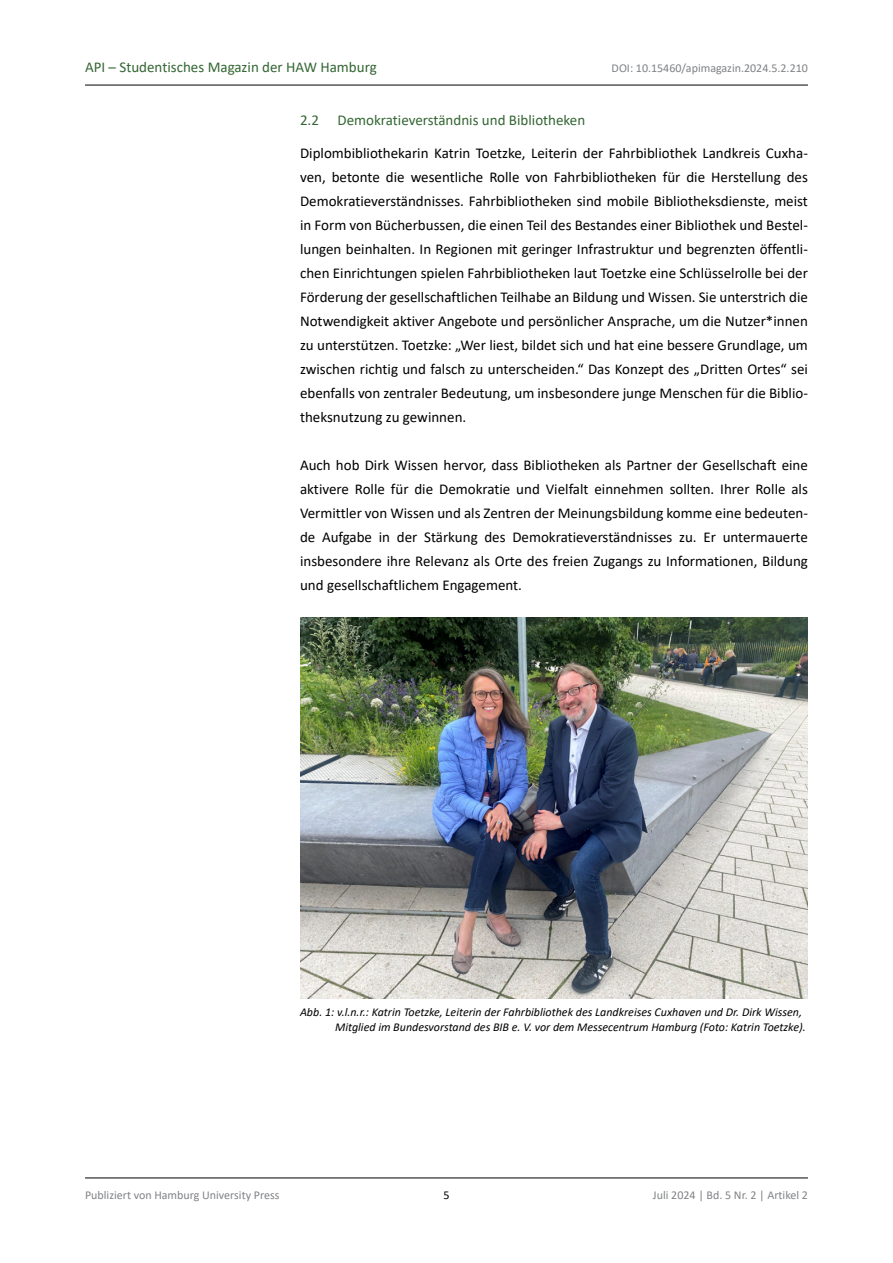
<style>
.page{position:relative;width:893px;height:1263px;background:#fff}
.page>*{position:absolute;margin:0;border:0;box-sizing:border-box;transform-origin:0 0}
.t1{font:15px "Calibri";color:#000}
.t2{font:15px "Calibri";color:#363}
.t3{font:italic 12px "Calibri";color:#000}
.t4{font:12px "Calibri";color:#808285}
.t5{font:12px "Calibri";color:#000}
</style>
<div class="page">
<hr style="left:85px;top:1177px;width:723px;height:1px;background:#000">
<hr style="left:85px;top:85px;width:723px;height:1px;background:#000">
<img style="left:300px;top:617px;width:508px;height:381px">
<p class="t2" style="left:85px;top:61px;width:293px">API – Studentisches Magazin der HAW Hamburg</p>
<p class="t4" style="left:612px;top:63px;width:198px">DOI: 10.15460/apimagazin.2024.5.2.210</p>
<p class="t2" style="left:300px;top:114px;width:287px">2.2 Demokratieverständnis und Bibliotheken</p>
<p class="t1" style="left:300px;top:147px;width:509px">Diplombibliothekarin Katrin Toetzke, Leiterin der Fahrbibliothek Landkreis Cuxha-</p>
<p class="t1" style="left:300px;top:171px;width:509px">ven, betonte die wesentliche Rolle von Fahrbibliotheken für die Herstellung des</p>
<p class="t1" style="left:300px;top:195px;width:509px">Demokratieverständnisses. Fahrbibliotheken sind mobile Bibliotheksdienste, meist</p>
<p class="t1" style="left:300px;top:219px;width:509px">in Form von Bücherbussen, die einen Teil des Bestandes einer Bibliothek und Bestel-</p>
<p class="t1" style="left:300px;top:243px;width:509px">lungen beinhalten. In Regionen mit geringer Infrastruktur und begrenzten öffentli-</p>
<p class="t1" style="left:300px;top:267px;width:509px">chen Einrichtungen spielen Fahrbibliotheken laut Toetzke eine Schlüsselrolle bei der</p>
<p class="t1" style="left:300px;top:291px;width:509px">Förderung der gesellschaftlichen Teilhabe an Bildung und Wissen. Sie unterstrich die</p>
<p class="t1" style="left:300px;top:315px;width:509px">Notwendigkeit aktiver Angebote und persönlicher Ansprache, um die Nutzer*innen</p>
<p class="t1" style="left:300px;top:339px;width:509px">zu unterstützen. Toetzke: „Wer liest, bildet sich und hat eine bessere Grundlage, um</p>
<p class="t1" style="left:300px;top:363px;width:509px">zwischen richtig und falsch zu unterscheiden.“ Das Konzept des „Dritten Ortes“ sei</p>
<p class="t1" style="left:300px;top:387px;width:509px">ebenfalls von zentraler Bedeutung, um insbesondere junge Menschen für die Biblio-</p>
<p class="t1" style="left:300px;top:411px;width:168px">theksnutzung zu gewinnen.</p>
<p class="t1" style="left:300px;top:459px;width:509px">Auch hob Dirk Wissen hervor, dass Bibliotheken als Partner der Gesellschaft eine</p>
<p class="t1" style="left:300px;top:483px;width:509px">aktivere Rolle für die Demokratie und Vielfalt einnehmen sollten. Ihrer Rolle als</p>
<p class="t1" style="left:300px;top:507px;width:509px">Vermittler von Wissen und als Zentren der Meinungsbildung komme eine bedeuten-</p>
<p class="t1" style="left:300px;top:531px;width:509px">de Aufgabe in der Stärkung des Demokratieverständnisses zu. Er untermauerte</p>
<p class="t1" style="left:300px;top:555px;width:509px">insbesondere ihre Relevanz als Orte des freien Zugangs zu Informationen, Bildung</p>
<p class="t1" style="left:300px;top:579px;width:223px">und gesellschaftlichem Engagement.</p>
<p class="t3" style="left:300px;top:1006px;width:504px">Abb. 1: v.l.n.r.: Katrin Toetzke, Leiterin der Fahrbibliothek des Landkreises Cuxhaven und Dr. Dirk Wissen,</p>
<p class="t3" style="left:335px;top:1021px;width:472px">Mitglied im Bundesvorstand des BIB e. V. vor dem Messecentrum Hamburg (Foto: Katrin Toetzke).</p>
<p class="t4" style="left:85px;top:1190px;width:196px">Publiziert von Hamburg University Press</p>
<p class="t4" style="left:653px;top:1190px;width:156px">Juli 2024 | Bd. 5 Nr. 2 | Artikel 2</p>
<p class="t5" style="left:443px;top:1190px;width:8px">5</p>
</div>
